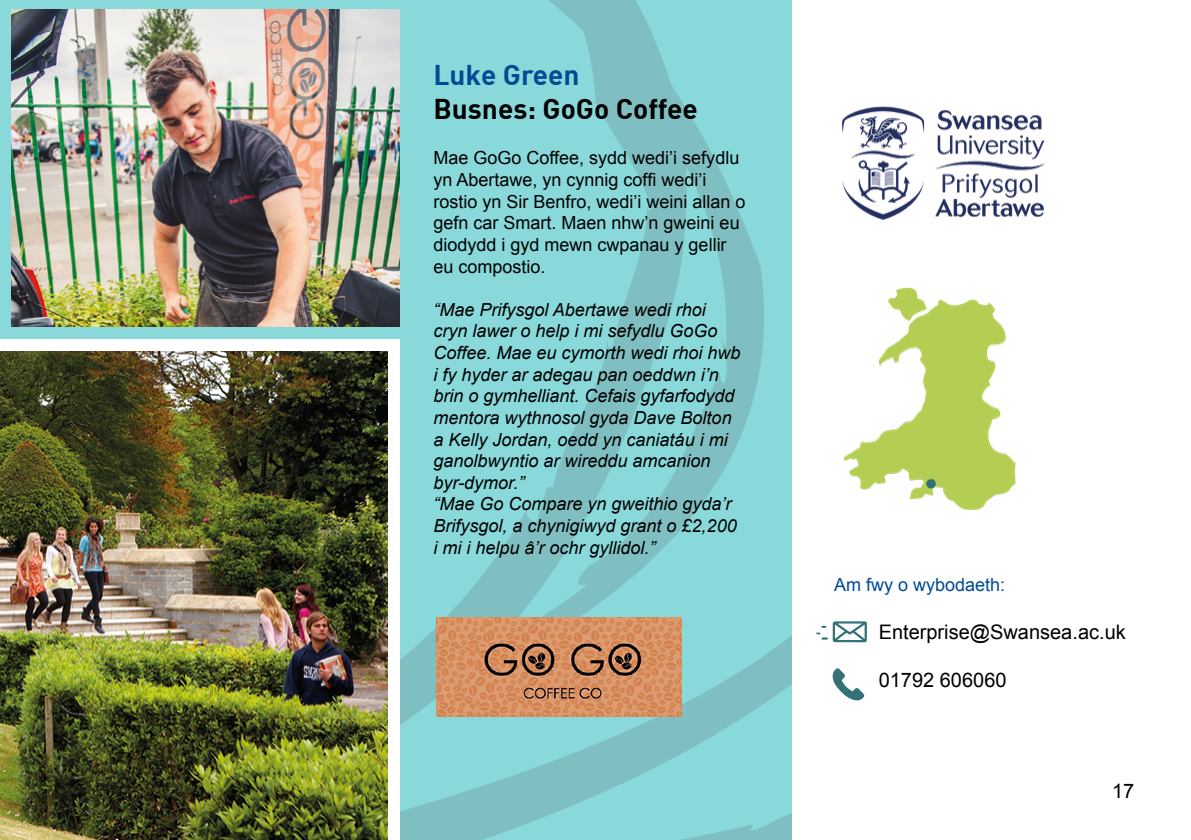
<style>
.page{position:relative;width:1191px;height:840px;background:#fff}
.page>*{position:absolute;margin:0;border:0;box-sizing:border-box;transform-origin:0 0}
.t1{font:700 28px "DIN";color:#000}
.t2{font:700 28px "DIN";color:#004b93}
.t3{font:20px "Arial";color:#000}
.t4{font:italic 18px/21.6px "Arial";color:#000}
.t5{font:18px/21.6px "Arial";color:#000}
.t6{font:18px "Arial";color:#004b93}
</style>
<div class="page">
<svg style="left:388px;top:0;width:403px;height:839px;background:#86d2d4"></svg>
<img style="left:0;top:0;width:388px;height:839px">
<img style="left:842px;top:106px;width:203px;height:114px">
<img style="left:843px;top:287px;width:173px;height:223px">
<svg style="left:816px;top:621px;width:51px;height:21px"></svg>
<svg style="left:832px;top:668px;width:32px;height:32px"></svg>
<img style="left:11px;top:10px;width:389px;height:316px">
<img style="left:436px;top:617px;width:246px;height:99px">
<div style="left:0;top:339px;width:400px;height:11px;background:#fff"></div>
<div style="left:388px;top:339px;width:12px;height:500px;background:#fff"></div>
<h1 class="t2" style="left:433px;top:57px;width:148px">Luke Green</h1>
<h1 class="t1" style="left:433px;top:90px;width:266px">Busnes: GoGo Coffee</h1>
<p class="t5" style="left:433px;top:147px;width:314px">Mae GoGo Coffee, sydd wedi’i sefydlu yn Abertawe, yn cynnig coffi wedi’i rostio yn Sir Benfro, wedi’i weini allan o gefn car Smart. Maen nhw’n gweini eu diodydd i gyd mewn cwpanau y gellir eu compostio.</p>
<p class="t4" style="left:433px;top:299px;width:309px">“Mae Prifysgol Abertawe wedi rhoi cryn lawer o help i mi sefydlu GoGo Coffee. Mae eu cymorth wedi rhoi hwb i fy hyder ar adegau pan oeddwn i’n brin o gymhelliant. Cefais gyfarfodydd mentora wythnosol gyda Dave Bolton a Kelly Jordan, oedd yn caniatáu i mi ganolbwyntio ar wireddu amcanion byr-dymor.”<br>“Mae Go Compare yn gweithio gyda’r Brifysgol, a chynigiwyd grant o £2,200 i mi i helpu â’r ochr gyllidol.”</p>
<p class="t6" style="left:834px;top:572px;width:173px">Am fwy o wybodaeth:</p>
<p class="t3" style="left:878px;top:618px;width:249px">Enterprise@Swansea.ac.uk</p>
<p class="t3" style="left:878px;top:666px;width:129px">01792 606060</p>
<p class="t3" style="left:1112px;top:777px;width:24px">17</p>
</div>
